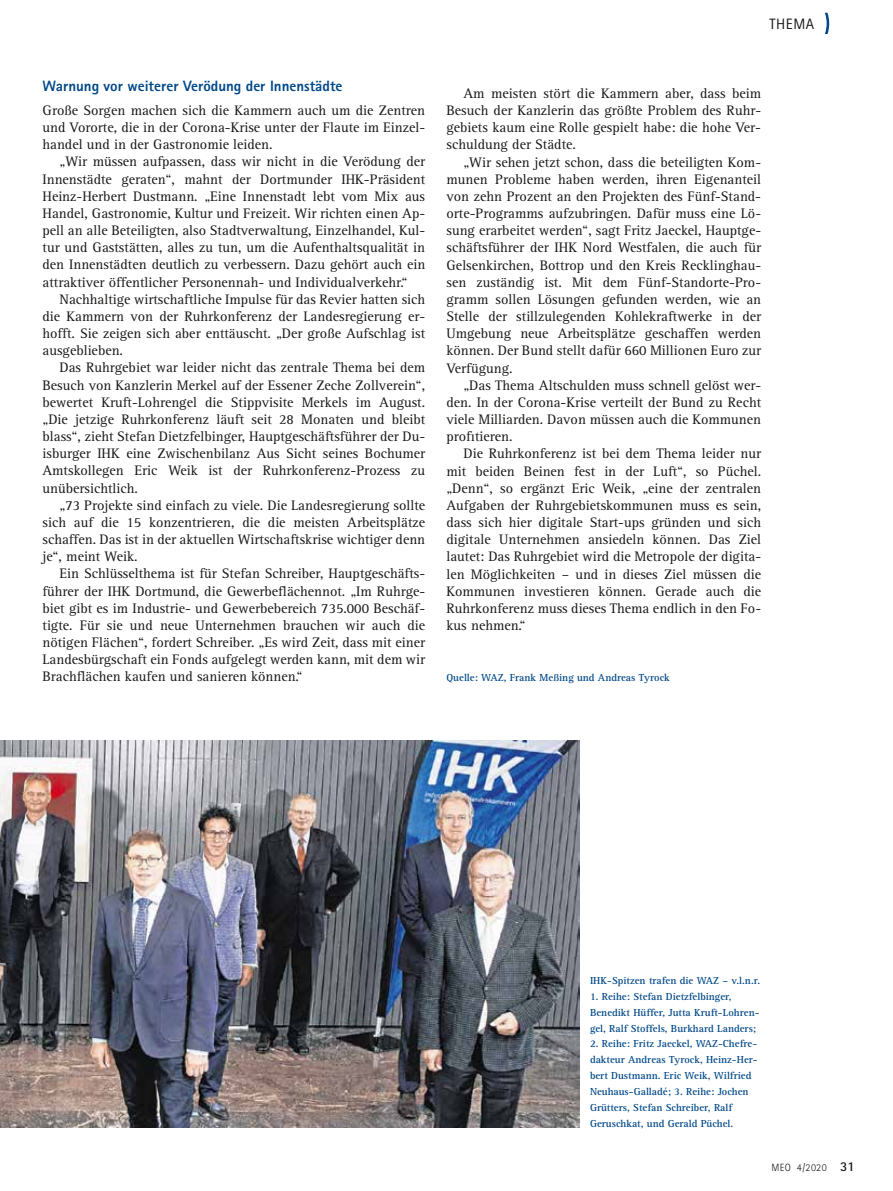
<style>
.page{position:relative;width:893px;height:1191px;background:#fff}
.page>*{position:absolute;margin:0;border:0;box-sizing:border-box;transform-origin:0 0}
.t1{font:800 15px "Rotis Sans Serif Pro";color:#004888}
.t2{font:15px "Rotis Sans Serif Pro";letter-spacing:.04em;color:#181716}
.t3{font:14.25px/17.1px "Rotis Serif Pro";color:#181716;text-align:justify}
.t4{font:700 10.5px/15.9px "Rotis Serif Pro";color:#004888}
.t5{font:300 10.5px "Rotis Sans Serif Pro";letter-spacing:.035em;color:#181716}
.s1{font-weight:700;font-size:13.5px}
</style>
<div class="page">
<svg style="left:825px;top:13px;width:4px;height:21px"></svg>
<img style="left:0;top:741px;width:580px;height:386px">
<p class="t2" style="left:769px;top:15px;width:46px">THEMA</p>
<p class="t1" style="left:43px;top:77px;width:301px">Warnung vor weiterer Verödung der Innenstädte</p>
<p class="t3" style="left:43px;top:102px;width:384px">Große Sorgen machen sich die Kammern auch um die Zentren und Vororte, die in der Corona-Krise unter der Flaute im Einzel&shy;handel und in der Gastronomie leiden.</p>
<p class="t3" style="left:43px;top:153px;width:384px;text-indent:17px">„Wir müssen aufpassen, dass wir nicht in die Verödung der Innenstädte geraten“, mahnt der Dortmunder IHK-Präsident Heinz-Herbert Dustmann. „Eine Innenstadt lebt vom Mix aus Handel, Gastronomie, Kultur und Freizeit. Wir richten einen Ap&shy;pell an alle Beteiligten, also Stadtverwaltung, Einzelhandel, Kul&shy;tur und Gaststätten, alles zu tun, um die Aufenthaltsqualität in den Innenstädten deutlich zu verbessern. Dazu gehört auch ein attraktiver öffentlicher Personennah- und Individualverkehr.“</p>
<p class="t3" style="left:43px;top:290px;width:384px;text-indent:17px">Nachhaltige wirtschaftliche Impulse für das Revier hatten sich die Kammern von der Ruhrkonferenz der Landesregierung er&shy;hofft. Sie zeigen sich aber enttäuscht. „Der große Aufschlag ist ausgeblieben.</p>
<p class="t3" style="left:43px;top:359px;width:384px;text-indent:17px">Das Ruhrgebiet war leider nicht das zentrale Thema bei dem Besuch von Kanzlerin Merkel auf der Essener Zeche Zollverein“, bewertet Kruft-Lohrengel die Stippvisite Merkels im August. „Die jetzige Ruhrkonferenz läuft seit 28 Monaten und bleibt blass“, zieht Stefan Dietzfelbinger, Hauptgeschäftsführer der Du&shy;isburger IHK eine Zwischenbilanz Aus Sicht seines Bochumer Amtskollegen Eric Weik ist der Ruhrkonferenz-Prozess zu unübersichtlich.</p>
<p class="t3" style="left:43px;top:496px;width:384px;text-indent:17px">„73 Projekte sind einfach zu viele. Die Landesregierung sollte sich auf die 15 konzentrieren, die die meisten Arbeitsplätze schaffen. Das ist in der aktuellen Wirtschaftskrise wichtiger denn je“, meint Weik.</p>
<p class="t3" style="left:43px;top:565px;width:384px;text-indent:17px">Ein Schlüsselthema ist für Stefan Schreiber, Hauptgeschäfts&shy;führer der IHK Dortmund, die Gewerbeflächennot. „Im Ruhrge&shy;biet gibt es im Industrie- und Gewerbebereich 735.000 Beschäf&shy;tigte. Für sie und neue Unternehmen brauchen wir auch die nötigen Flächen“, fordert Schreiber. „Es wird Zeit, dass mit einer Landesbürgschaft ein Fonds aufgelegt werden kann, mit dem wir Brachflächen kaufen und sanieren können.“</p>
<p class="t3" style="left:446px;top:85px;width:316px;text-indent:17px">Am meisten stört die Kammern aber, dass beim Besuch der Kanzlerin das größte Problem des Ruhr&shy;gebiets kaum eine Rolle gespielt habe: die hohe Ver&shy;schuldung der Städte.</p>
<p class="t3" style="left:446px;top:153px;width:316px;text-indent:17px">„Wir sehen jetzt schon, dass die beteiligten Kom&shy;munen Probleme haben werden, ihren Eigenanteil von zehn Prozent an den Projekten des Fünf-Stand&shy;orte-Programms aufzubringen. Dafür muss eine Lö&shy;sung erarbeitet werden“, sagt Fritz Jaeckel, Hauptge&shy;schäftsführer der IHK Nord Westfalen, die auch für Gelsenkirchen, Bottrop und den Kreis Recklinghau&shy;sen zuständig ist. Mit dem Fünf-Standorte-Pro&shy;gramm sollen Lösungen gefunden werden, wie an Stelle der stillzulegenden Kohlekraftwerke in der Umgebung neue Arbeitsplätze geschaffen werden können. Der Bund stellt dafür 660 Millionen Euro zur Verfügung.</p>
<p class="t3" style="left:446px;top:376px;width:316px;text-indent:17px">„Das Thema Altschulden muss schnell gelöst wer&shy;den. In der Corona-Krise verteilt der Bund zu Recht viele Milliarden. Davon müssen auch die Kommunen profitieren.</p>
<p class="t3" style="left:446px;top:445px;width:316px;text-indent:17px">Die Ruhrkonferenz ist bei dem Thema leider nur mit beiden Beinen fest in der Luft“, so Püchel. „Denn“, so ergänzt Eric Weik, „eine der zentralen Aufgaben der Ruhrgebietskommunen muss es sein, dass sich hier digitale Start-ups gründen und sich digitale Unternehmen ansiedeln können. Das Ziel lautet: Das Ruhrgebiet wird die Metropole der digita&shy;len Möglichkeiten – und in dieses Ziel müssen die Kommunen investieren können. Gerade auch die Ruhrkonferenz muss dieses Thema endlich in den Fo&shy;kus nehmen.“</p>
<p class="t4" style="left:446px;top:669px;width:225px">Quelle: WAZ, Frank Meßing und Andreas Tyrock</p>
<p class="t4" style="left:590px;top:972px;width:172px">IHK-Spitzen trafen die WAZ – v.l.n.r.</p>
<p class="t4" style="left:590px;top:988px;width:171px">1. Reihe: Stefan Dietzfelbinger,<br>Benedikt Hüffer, Jutta Kruft-Lohren&shy;gel, Ralf Stoffels, Burkhard Landers;</p>
<p class="t4" style="left:590px;top:1036px;width:169px">2. Reihe: Fritz Jaeckel, WAZ-Chefre&shy;dakteur Andreas Tyrock, Heinz-Her&shy;bert Dustmann. Eric Weik, Wilfried Neuhaus-Galladé; 3. Reihe: Jochen Grütters, Stefan Schreiber, Ralf Geruschkat, und Gerald Püchel.</p>
<p class="t5" style="left:771px;top:1161px;width:85px">MEO 4/2020 <span class="s1">31</span></p>
</div>
